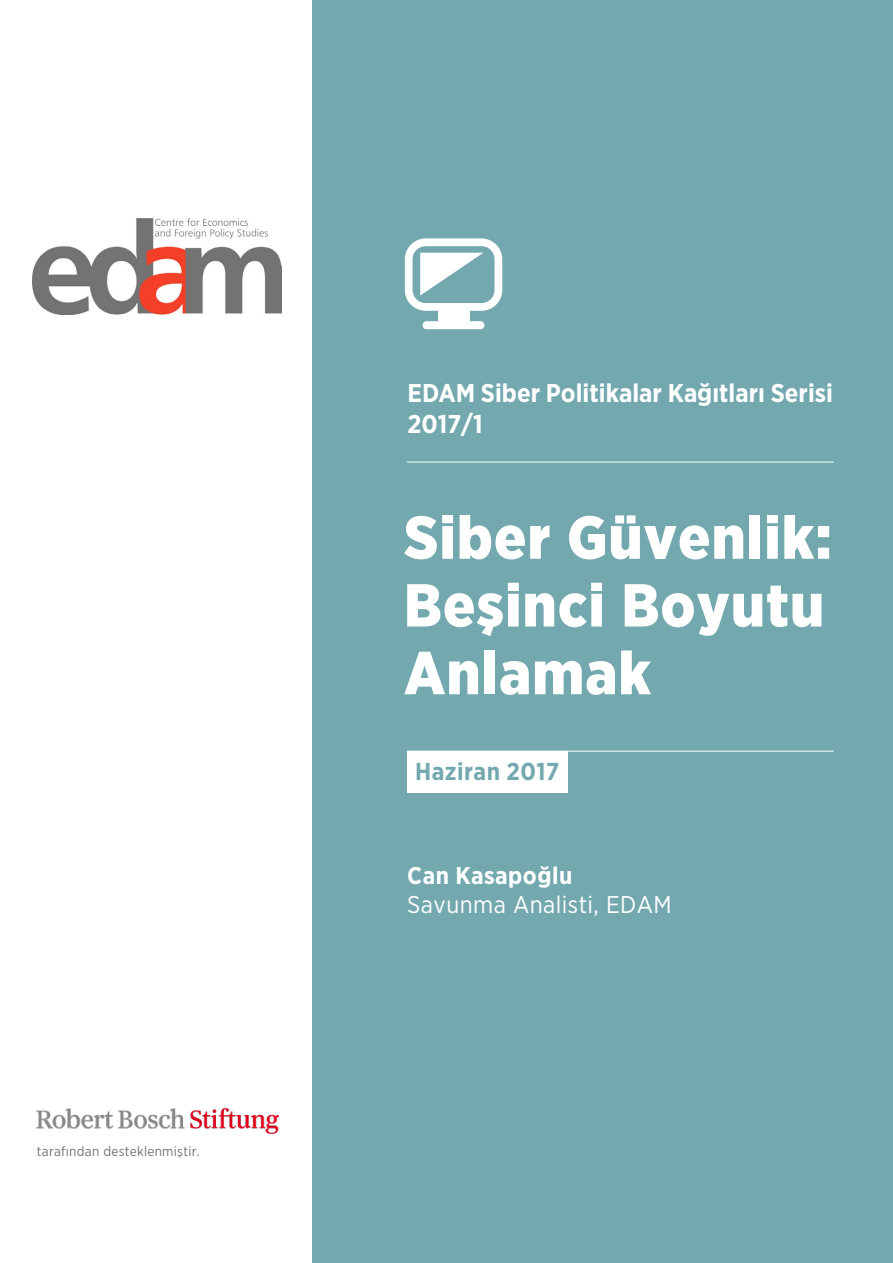
<style>
.page{position:relative;width:893px;height:1263px;background:#fff}
.page>*{position:absolute;margin:0;border:0;box-sizing:border-box;transform-origin:0 0}
.t1{font:900 60.45px/67.8px "Gotham Narrow";letter-spacing:.02em;color:#fff}
.t2{font:700 25.65px/30.9px "Gotham Narrow";color:#fff}
.t3{font:700 24.45px "Gotham Narrow";letter-spacing:.02em;color:#73a8af}
.t4{font:24.15px/29.1px "Gotham Narrow";letter-spacing:.02em;color:#fff}
.t5{font:13.65px "Gotham Narrow";letter-spacing:.02em;color:#737373}
.s1{font-weight:700}
</style>
<div class="page">
<div style="left:313px;top:0;width:580px;height:1263px;background:#73a8af"></div>
<img style="left:32px;top:218px;width:249px;height:97px">
<div style="left:407px;top:751px;width:160px;height:41px;background:#fff"></div>
<hr style="left:407px;top:751px;width:427px;height:1px;background:#fff">
<hr style="left:407px;top:462px;width:427px;height:1px;background:#fff">
<div style="left:438px;top:309px;width:31px;height:15px;background:#fff"></div>
<div style="left:423px;top:321px;width:62px;height:8px;background:#fff;border-radius:4px"></div>
<svg style="left:405px;top:238px;width:97px;height:73px"></svg>
<img style="left:37px;top:1108px;width:241px;height:25px">
<p class="t5" style="left:37px;top:1143px;width:164px">tarafından desteklenmiştir.</p>
<p class="t2" style="left:407px;top:377px;width:427px">EDAM Siber Politikalar Kağıtları Serisi<br>2017/1</p>
<p class="t1" style="left:404px;top:503px;width:429px">Siber Güvenlik:<br>Beşinci Boyutu<br>Anlamak</p>
<p class="t3" style="left:415px;top:755px;width:146px">Haziran 2017</p>
<p class="t4" style="left:407px;top:860px;width:266px"><span class="s1">Can Kasapoğlu<br></span>Savunma Analisti, EDAM</p>
</div>
